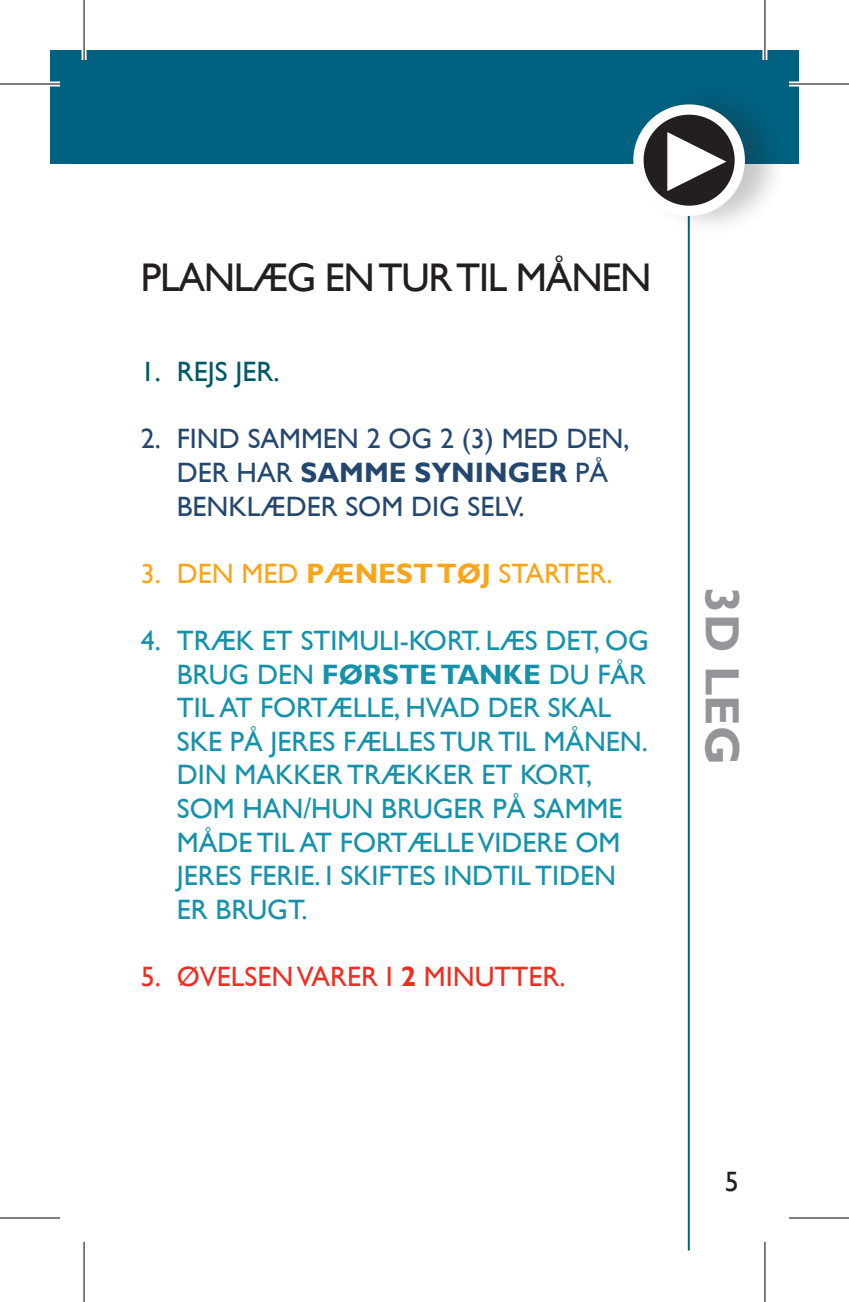
<style>
.page{position:relative;width:849px;height:1302px;background:#fff}
.page>*{position:absolute;margin:0;border:0;box-sizing:border-box;transform-origin:0 0}
.t1{font:700 48px "Gill Sans";color:#939598}
.t2{font:40px "Gill Sans";letter-spacing:-.03em;color:#231f20}
.t3{font:28px/33.6px "Gill Sans";color:#1591aa}
.t4{font:28px/33.6px "Gill Sans";color:#244770}
.t5{font:28px "Gill Sans";color:#f9a51b}
.t6{font:28px "Gill Sans";color:#ee2e22}
.t7{font:28px "Gill Sans";color:#005864}
.t8{font:28px "Gill Sans";color:#231f20}
.s1{font-weight:700}
</style>
<div class="page">
<div style="left:50px;top:50px;width:748px;height:113px;background:#006180"></div>
<hr style="left:687px;top:204px;width:2px;height:1046px;background:#006180">
<div style="left:634px;top:82px;width:164px;height:173px;background:#231f20;opacity:.25"></div>
<svg style="left:638px;top:110px;width:101px;height:101px;background:#524e4f"></svg>
<div style="left:633px;top:104px;width:111px;height:112px;border:10px solid #fff;border-radius:50%"></div>
<svg style="left:667px;top:132px;width:59px;height:59px"></svg>
<div style="left:0;top:82px;width:60px;height:5px;background:#fff"></div>
<div style="left:788px;top:82px;width:60px;height:5px;background:#fff"></div>
<hr style="left:82px;top:0;width:4px;height:60px;background:#fff">
<svg style="left:762px;top:0;width:5px;height:60px"></svg>
<svg style="left:765px;top:1242px;width:1px;height:60px"></svg>
<hr style="left:0;top:83px;width:60px;height:2px;background:#000">
<hr style="left:788px;top:83px;width:60px;height:2px;background:#000">
<hr style="left:0;top:1217px;width:60px;height:2px;background:#000">
<hr style="left:788px;top:1217px;width:60px;height:2px;background:#000">
<hr style="left:83px;top:0;width:2px;height:60px;background:#000">
<hr style="left:83px;top:1242px;width:2px;height:60px;background:#000">
<hr style="left:764px;top:0;width:1px;height:60px;background:#000">
<hr style="left:764px;top:1242px;width:1px;height:60px;background:#000">
<h2 class="t2" style="left:141px;top:254px;width:512px">PLANLÆG EN TUR TIL MÅNEN</h2>
<p class="t7" style="left:141px;top:355px;width:140px">1.REJS JER.</p>
<p class="t4" style="left:177px;top:422px;width:454px;text-indent:-36px">2. FIND SAMMEN 2 OG 2 (3) MED DEN,<br>DER HAR <span class="s1">SAMME SYNINGER</span> PÅ<br>BENKLÆDER SOM DIG SELV.</p>
<p class="t5" style="left:141px;top:557px;width:473px">3.D EN MED <span class="s1">PÆNEST TØJ</span> STARTER.</p>
<p class="t3" style="left:177px;top:623px;width:473px;text-indent:-36px">4.TRÆK ET STIMULI-KORT. LÆS DET, OG<br>BRUG DEN <span class="s1">FØRSTE TANKE</span> DU FÅR<br>TIL AT FORTÆLLE, HVAD DER SKAL<br>SKE PÅ JERES FÆLLES TUR TIL MÅNEN.<br>DIN MAKKER TRÆKKER ET KORT,<br>SOM HAN/HUN BRUGER PÅ SAMME<br>MÅDE TIL AT FORTÆLLE VIDERE OM<br>JERES FERIE. I SKIFTES INDTIL TIDEN<br>ER BRUGT.</p>
<p class="t6" style="left:141px;top:960px;width:426px">5. ØVELSEN VARER I <span class="s1">2</span> MINUTTER.</p>
<h1 class="t1" style="left:750px;top:587px;width:179px;rotate:90deg">3D LEG</h1>
<p class="t8" style="left:724px;top:1165px;width:15px">5</p>
</div>
